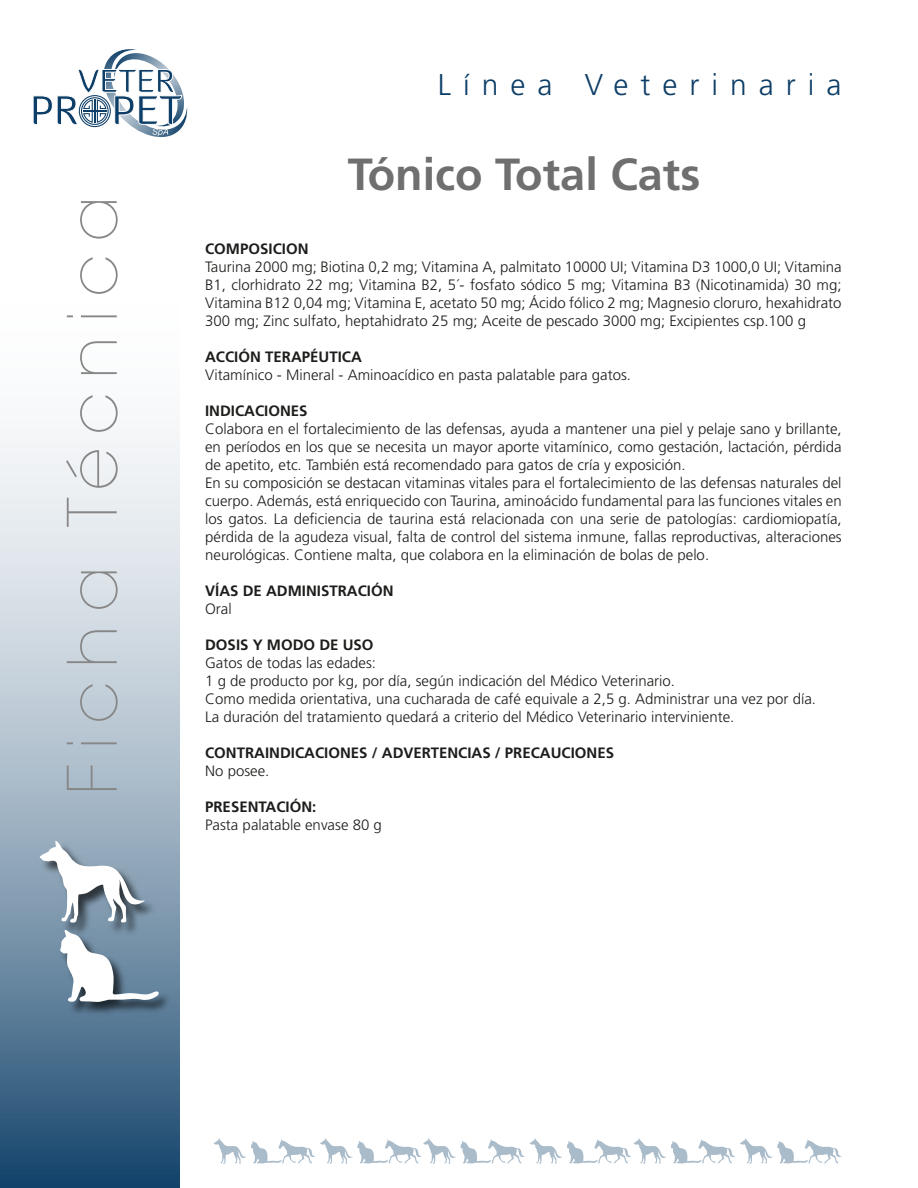
<style>
.page{position:relative;width:918px;height:1188px;background:#fff}
.page>*{position:absolute;margin:0;border:0;box-sizing:border-box;transform-origin:0 0}
.t1{font:200 67.5px "ITC Avant Garde Std";letter-spacing:.2em;color:#878787}
.t2{font:700 45px "Frutiger LT Std";color:#706f6f}
.t3{font:300 30px "Frutiger LT Std";letter-spacing:.4em;color:#0d3e67}
.t4{font:300 15px/18px "Frutiger LT Std";color:#1d1d1b}
.t5{font:700 15px "Frutiger LT Std";color:#1d1d1b}
</style>
<div class="page">
<svg style="left:0;top:429px;width:180px;height:759px;background:#9eb1c2"></svg>
<svg style="left:33px;top:49px;width:155px;height:89px"></svg>
<svg style="left:214px;top:1138px;width:628px;height:26px"></svg>
<img style="left:36px;top:837px;width:139px;height:181px">
<svg style="left:39px;top:840px;width:120px;height:163px"></svg>
<h1 class="t1" style="left:53px;top:795px;width:601px;rotate:-90deg">Ficha Técnica</h1>
<h3 class="t3" style="left:438px;top:68px;width:405px">Línea Veterinaria</h3>
<h2 class="t2" style="left:348px;top:148px;width:354px">Tónico Total Cats</h2>
<p class="t5" style="left:205px;top:240px;width:105px">COMPOSICION</p>
<p class="t4" style="left:205px;top:258px;width:638px;text-align:justify">Taurina 2000 mg; Biotina 0,2 mg; Vitamina A, palmitato 10000 UI; Vitamina D3 1000,0 UI; Vitamina B1, clorhidrato 22 mg; Vitamina B2, 5´- fosfato sódico 5 mg; Vitamina B3 (Nicotinamida) 30 mg; Vitamina B12 0,04 mg; Vitamina E, acetato 50 mg; Ácido fólico 2 mg; Magnesio cloruro, hexahidrato 300 mg; Zinc sulfato, heptahidrato 25 mg; Aceite de pescado 3000 mg; Excipientes csp.100 g</p>
<p class="t5" style="left:205px;top:348px;width:158px">ACCIÓN TERAPÉUTICA</p>
<p class="t4" style="left:205px;top:366px;width:427px">Vitamínico - Mineral - Aminoacídico en pasta palatable para gatos.</p>
<p class="t5" style="left:205px;top:402px;width:104px">INDICACIONES</p>
<p class="t4" style="left:205px;top:420px;width:638px">Colabora en el fortalecimiento de las defensas, ayuda a mantener una piel y pelaje sano y brillante, en períodos en los que se necesita un mayor aporte vitamínico, como gestación, lactación, pérdida de apetito, etc. También está recomendado para gatos de cría y exposición.<br>En su composición se destacan vitaminas vitales para el fortalecimiento de las defensas naturales del cuerpo. Además, está enriquecido con Taurina, aminoácido fundamental para las funciones vitales en los gatos. La deficiencia de taurina está relacionada con una serie de patologías: cardiomiopatía, pérdida de la agudeza visual, falta de control del sistema inmune, fallas reproductivas, alteraciones neurológicas. Contiene malta, que colabora en la eliminación de bolas de pelo.</p>
<p class="t5" style="left:205px;top:582px;width:190px">VÍAS DE ADMINISTRACIÓN</p>
<p class="t4" style="left:205px;top:600px;width:28px">Oral</p>
<p class="t5" style="left:205px;top:636px;width:170px">DOSIS Y MODO DE USO</p>
<p class="t4" style="left:205px;top:654px;width:612px">Gatos de todas las edades:<br>1 g de producto por kg, por día, según indicación del Médico Veterinario.<br>Como medida orientativa, una cucharada de café equivale a 2,5 g. Administrar una vez por día.<br>La duración del tratamiento quedará a criterio del Médico Veterinario interviniente.</p>
<p class="t5" style="left:205px;top:744px;width:410px">CONTRAINDICACIONES / ADVERTENCIAS / PRECAUCIONES</p>
<p class="t4" style="left:205px;top:762px;width:66px">No posee.</p>
<p class="t5" style="left:205px;top:798px;width:113px">PRESENTACIÓN:</p>
<p class="t4" style="left:205px;top:816px;width:178px">Pasta palatable envase 80 g</p>
</div>
